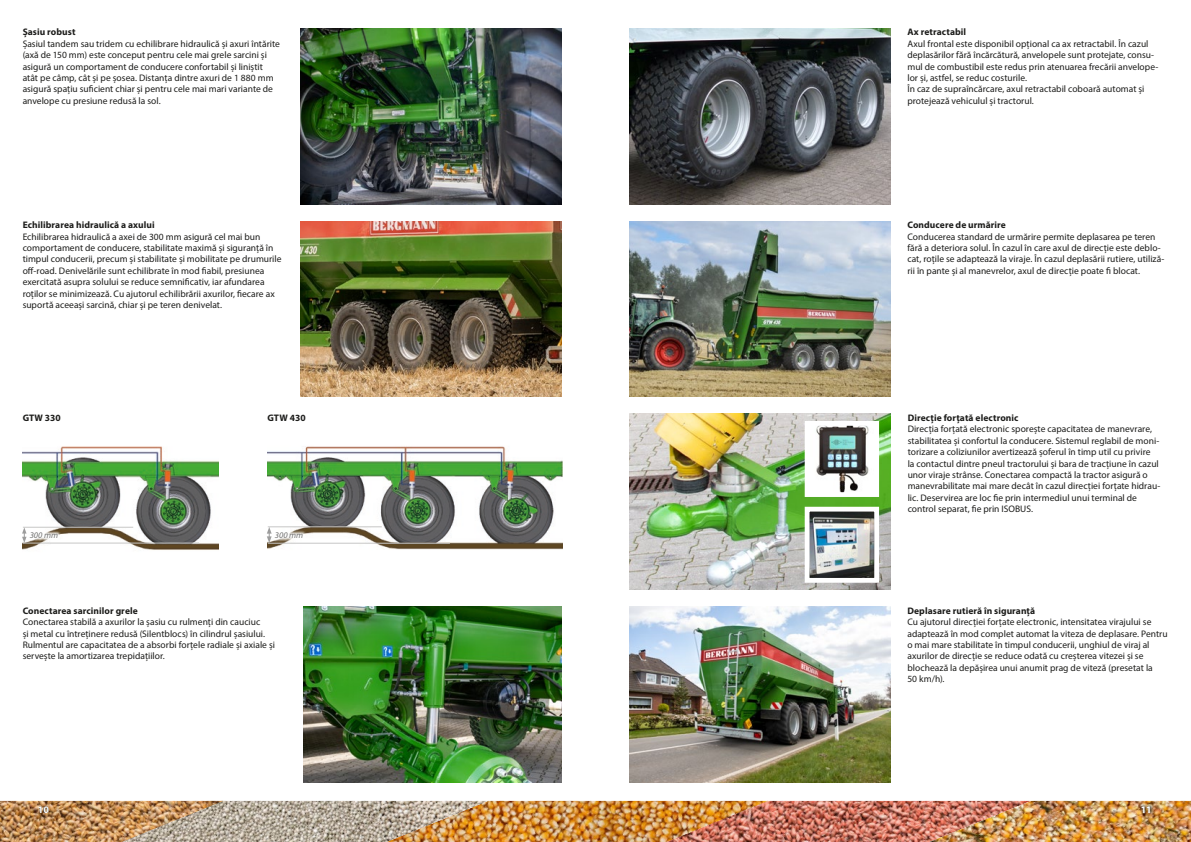
<style>
.page{position:relative;width:1191px;height:842px;background:#fff}
.page>*{position:absolute;margin:0;border:0;box-sizing:border-box;transform-origin:0 0}
.t1{font:700 10px "Myriad Pro";color:#fff}
.t2{font:9.5px/11.4px "Myriad Pro";color:#1d1d1b}
.t3{font:700 9.5px "Myriad Pro";letter-spacing:.01em;color:#1d1d1b}
.t4{font:italic 8.6px "Myriad Pro";color:#70706f}
</style>
<div class="page">
<img style="left:768px;top:801px;width:140px;height:41px">
<img style="left:488px;top:801px;width:280px;height:41px">
<img style="left:223px;top:801px;width:265px;height:41px">
<img style="left:0;top:801px;width:223px;height:41px">
<img style="left:908px;top:801px;width:283px;height:41px">
<svg style="left:39px;top:806px;width:10px;height:7px"></svg>
<svg style="left:1138px;top:804px;width:15px;height:12px"></svg>
<img style="left:629px;top:607px;width:261px;height:175px">
<img style="left:629px;top:414px;width:261px;height:176px">
<img style="left:300px;top:28px;width:261px;height:176px">
<img style="left:300px;top:221px;width:261px;height:176px">
<img style="left:629px;top:221px;width:261px;height:176px">
<img style="left:629px;top:28px;width:261px;height:176px">
<img style="left:303px;top:607px;width:258px;height:175px">
<img style="left:810px;top:427px;width:63px;height:64px">
<img style="left:810px;top:513px;width:63px;height:64px">
<div style="left:804px;top:507px;width:75px;height:76px;border:5px solid #fff"></div>
<img style="left:267px;top:446px;width:296px;height:104px">
<hr style="left:268px;top:526px;width:114px;height:1px;background:#c7c7c6">
<hr style="left:268px;top:543px;width:182px;height:1px;background:#c7c7c6">
<svg style="left:267px;top:527px;width:5px;height:16px"></svg>
<svg style="left:271px;top:529px;width:35px;height:13px"></svg>
<img style="left:23px;top:446px;width:196px;height:104px">
<hr style="left:23px;top:527px;width:110px;height:1px;background:#c7c7c6">
<hr style="left:23px;top:543px;width:176px;height:1px;background:#c7c7c6">
<svg style="left:22px;top:527px;width:5px;height:16px"></svg>
<svg style="left:26px;top:529px;width:35px;height:13px"></svg>
<p class="t3" style="left:23px;top:26px;width:54px">Șasiu robust</p>
<p class="t2" style="left:23px;top:38px;width:259px">Șasiul tandem sau tridem cu echilibrare hidraulică și axuri întărite (axă de 150 mm) este conceput pentru cele mai grele sarcini și asigură un comportament de conducere confortabil și liniștit atât pe câmp, cât și pe șosea. Distanța dintre axuri de 1 880 mm asigură spațiu suficient chiar și pentru cele mai mari variante de anvelope cu presiune redusă la sol.</p>
<p class="t3" style="left:23px;top:219px;width:133px">Echilibrarea hidraulică a axului</p>
<p class="t2" style="left:23px;top:231px;width:260px">Echilibrarea hidraulică a axei de 300 mm asigură cel mai bun comportament de conducere, stabilitate maximă și siguranță în timpul conducerii, precum și stabilitate și mobilitate pe drumurile off-road. Denivelările sunt echilibrate în mod fiabil, presiunea exercitată asupra solului se reduce semnificativ, iar afundarea roților se minimizează. Cu ajutorul echilibrării axurilor, fiecare ax suportă aceeași sarcină, chiar și pe teren denivelat.</p>
<p class="t3" style="left:23px;top:412px;width:39px">GTW 330</p>
<p class="t3" style="left:267px;top:412px;width:40px">GTW 430</p>
<p class="t4" style="left:30px;top:530px;width:30px">300 mm</p>
<p class="t4" style="left:275px;top:530px;width:30px">300 mm</p>
<p class="t3" style="left:23px;top:604px;width:117px">Conectarea sarcinilor grele</p>
<p class="t2" style="left:23px;top:616px;width:254px">Conectarea stabilă a axurilor la șasiu cu rulmenți din cauciuc<br>și metal cu întreținere redusă (Silentblocs) în cilindrul șasiului.<br>Rulmentul are capacitatea de a absorbi forțele radiale și axiale și servește la amortizarea trepidațiilor.</p>
<p class="t3" style="left:907px;top:26px;width:60px">Ax retractabil</p>
<p class="t2" style="left:907px;top:38px;width:252px">Axul frontal este disponibil opțional ca ax retractabil. În cazul deplasărilor fără încărcătură, anvelopele sunt protejate, consu&shy;mul de combustibil este redus prin atenuarea frecării anvelope&shy;lor și, astfel, se reduc costurile.<br>În caz de supraîncărcare, axul retractabil coboară automat și protejează vehiculul și tractorul.</p>
<p class="t3" style="left:907px;top:219px;width:100px">Conducere de urmărire</p>
<p class="t2" style="left:907px;top:231px;width:258px">Conducerea standard de urmărire permite deplasarea pe teren fără a deteriora solul. În cazul în care axul de direcție este deblo&shy;cat, roțile se adaptează la viraje. În cazul deplasării rutiere, utiliză&shy;rii în pante și al manevrelor, axul de direcție poate fi blocat.</p>
<p class="t3" style="left:907px;top:412px;width:112px">Direcție forțată electronic</p>
<p class="t2" style="left:907px;top:423px;width:254px">Direcția forțată electronic sporește capacitatea de manevrare, stabilitatea și confortul la conducere. Sistemul reglabil de moni&shy;torizare a coliziunilor avertizează șoferul în timp util cu privire<br>la contactul dintre pneul tractorului și bara de tracțiune în cazul unor viraje strânse. Conectarea compactă la tractor asigură o manevrabilitate mai mare decât în cazul direcției forțate hidrau&shy;lic. Deservirea are loc fie prin intermediul unui terminal de control separat, fie prin ISOBUS.</p>
<p class="t3" style="left:907px;top:604px;width:129px">Deplasare rutieră în siguranță</p>
<p class="t2" style="left:907px;top:616px;width:262px">Cu ajutorul direcției forțate electronic, intensitatea virajului se adaptează în mod complet automat la viteza de deplasare. Pentru o mai mare stabilitate în timpul conducerii, unghiul de viraj al axurilor de direcție se reduce odată cu creșterea vitezei și se blochează la depășirea unui anumit prag de viteză (presetat la<br>50 km/h).</p>
<p class="t1" style="left:38px;top:803px;width:13px">10</p>
<p class="t1" style="left:1140px;top:803px;width:13px">11</p>
</div>
